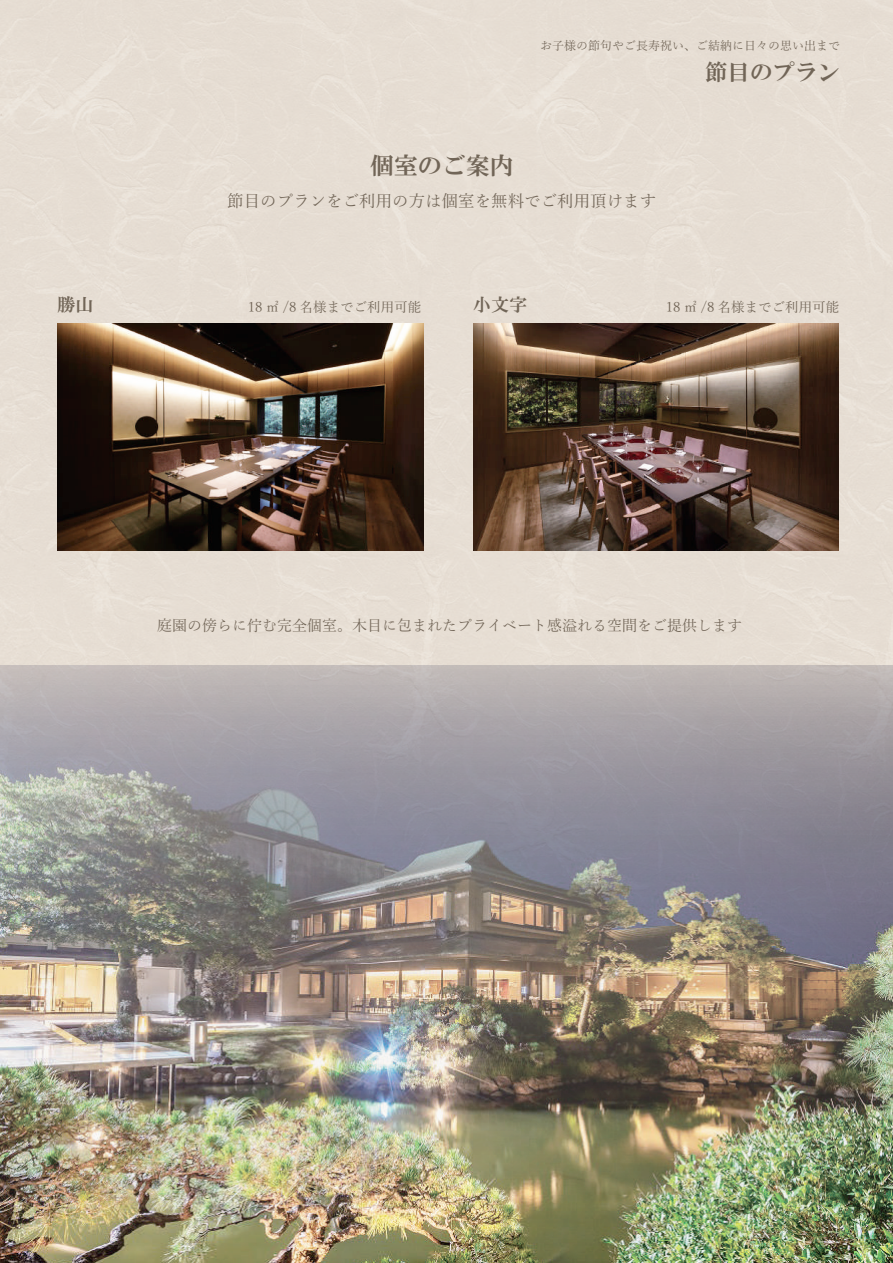
<style>
.page{position:relative;width:893px;height:1263px;background:#fff}
.page>*{position:absolute;margin:0;border:0;box-sizing:border-box;transform-origin:0 0}
.t1{font:24px "HGS Mincho E";color:#716557}
.t2{font:22.5px "HGS Mincho E";color:#716557}
.t3{font:18px "HGS Mincho E";color:#716557}
.t4{font:16.5px "Yu Mincho";color:#716557}
.t5{font:15px "Yu Mincho";color:#716557}
.t6{font:13.5px "Yu Mincho";color:#716557}
.t7{font:12px "Yu Mincho";color:#716557}
</style>
<div class="page">
<div style="left:0;top:0;width:893px;height:666px;background:#e6ded3"></div>
<img style="left:0;top:666px;width:893px;height:597px">
<img style="left:57px;top:324px;width:366px;height:226px">
<img style="left:473px;top:324px;width:366px;height:226px">
<p class="t7" style="left:540px;top:35px;width:301px">お子様の節句やご長寿祝い、ご結納に日々の思い出まで</p>
<h1 class="t1" style="left:370px;top:153px;width:145px">個室のご案内</h1>
<p class="t4" style="left:227px;top:186px;width:430px">節目のプランをご利用の方は個室を無料でご利用頂けます</p>
<h2 class="t2" style="left:705px;top:61px;width:136px">節目のプラン</h2>
<p class="t3" style="left:57px;top:296px;width:37px">勝山</p>
<p class="t3" style="left:473px;top:296px;width:55px">小文字</p>
<p class="t6" style="left:248px;top:295px;width:175px">18 ㎡ /8 名様までご利用可能</p>
<p class="t6" style="left:666px;top:295px;width:175px">18 ㎡ /8 名様までご利用可能</p>
<p class="t5" style="left:157px;top:612px;width:586px">庭園の傍らに佇む完全個室。木目に包まれたプライベート感溢れる空間をご提供します</p>
</div>
